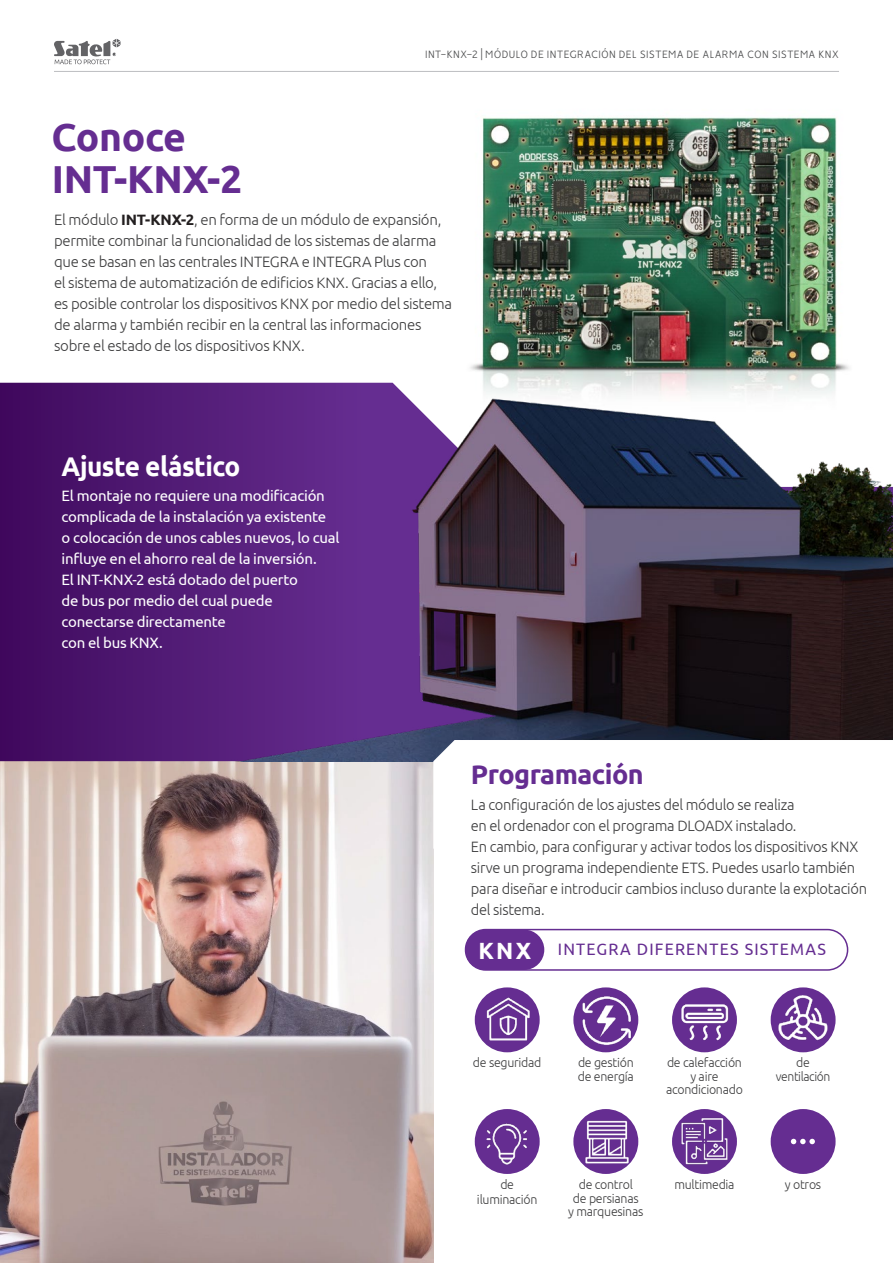
<style>
.page{position:relative;width:893px;height:1263px;background:#fff}
.page>*{position:absolute;margin:0;border:0;box-sizing:border-box;transform-origin:0 0}
.t1{font:700 39px/42px "Ubuntu";letter-spacing:-.01em;color:#652d91}
.t2{font:700 27px "Ubuntu";letter-spacing:-.02em;color:#fff}
.t3{font:700 27px "Ubuntu";letter-spacing:-.02em;color:#652d91}
.t4{font:16.5px "Ubuntu";letter-spacing:.075em;color:#652d91}
.t5{font:300 15px/21px "Ubuntu";letter-spacing:-.02em;color:#3e3e3f}
.t6{font:15px/21px "Ubuntu";letter-spacing:-.015em;color:#fff}
.t7{font:300 12.75px/13.5px "Ubuntu";letter-spacing:-.02em;color:#3e3e3f;text-align:center}
.t8{font:300 12px "Vision";letter-spacing:.015em;color:#4b4c4d}
.s1{font-weight:700;color:#231f20}
.s2{font-weight:700;font-size:23.4px;color:#fff}
</style>
<div class="page">
<img style="left:470px;top:117px;width:379px;height:265px">
<img style="left:0;top:761px;width:434px;height:502px">
<svg style="left:0;top:383px;width:224px;height:378px;background:#4a146c"></svg>
<img style="left:224px;top:382px;width:669px;height:379px">
<svg style="left:433px;top:740px;width:460px;height:109px"></svg>
<svg style="left:54px;top:39px;width:67px;height:25px"></svg>
<hr style="left:54px;top:71px;width:785px;height:1px;background:#bcbdc0">
<img style="left:476px;top:1110px;width:64px;height:64px">
<img style="left:574px;top:1109px;width:64px;height:65px">
<div style="left:672px;top:1109px;width:65px;height:65px;background:#652d91;border-radius:50%"></div>
<img style="left:675px;top:1111px;width:58px;height:58px">
<img style="left:476px;top:987px;width:64px;height:64px">
<img style="left:574px;top:987px;width:64px;height:65px">
<img style="left:673px;top:987px;width:64px;height:65px">
<div style="left:771px;top:987px;width:65px;height:65px;background:#652d91;border-radius:50%"></div>
<img style="left:775px;top:990px;width:57px;height:57px">
<div style="left:465px;top:929px;width:79px;height:41px;background:#652d91;border-radius:20px"></div>
<div style="left:465px;top:929px;width:383px;height:42px;border:2px solid #652d91;border-radius:20px"></div>
<div style="left:771px;top:1109px;width:65px;height:65px;background:#652d91;border-radius:50%"></div>
<svg style="left:791px;top:1139px;width:24px;height:5px"></svg>
<p class="t8" style="left:425px;top:48px;width:415px">INT-KNX-2 | MÓDULO DE INTEGRACIÓN DEL SISTEMA DE ALARMA CON SISTEMA KNX</p>
<h1 class="t1" style="left:52px;top:115px;width:192px">Conoce<br>INT-KNX-2</h1>
<p class="t5" style="left:54px;top:209px;width:400px">El módulo <span class="s1">INT-KNX-2</span>, en forma de un módulo de expansión, permite combinar la funcionalidad de los sistemas de alarma que se basan en las centrales INTEGRA e INTEGRA Plus con<br>el sistema de automatización de edificios KNX. Gracias a ello, es posible controlar los dispositivos KNX por medio del sistema de alarma y también recibir en la central las informaciones sobre el estado de los dispositivos KNX.</p>
<h2 class="t2" style="left:62px;top:450px;width:180px">Ajuste elástico</h2>
<p class="t6" style="left:62px;top:484px;width:279px">El montaje no requiere una modificación complicada de la instalación ya existente<br>o colocación de unos cables nuevos, lo cual influye en el ahorro real de la inversión.<br>El INT-KNX-2 está dotado del puerto<br>de bus por medio del cual puede conectarse directamente<br>con el bus KNX.</p>
<h2 class="t3" style="left:471px;top:758px;width:174px">Programación</h2>
<p class="t5" style="left:471px;top:793px;width:398px">La configuración de los ajustes del módulo se realiza<br>en el ordenador con el programa DLOADX instalado.<br>En cambio, para configurar y activar todos los dispositivos KNX sirve un programa independiente ETS. Puedes usarlo también para diseñar e introducir cambios incluso durante la explotación del sistema.</p>
<p class="t4" style="left:478px;top:939px;width:349px"><span class="s2">KNX</span> INTEGRA DIFERENTES SISTEMAS</p>
<p class="t7" style="left:473px;top:1056px;width:70px">de seguridad</p>
<p class="t7" style="left:578px;top:1056px;width:58px;text-align:left">de gestión de energía</p>
<p class="t7" style="left:666px;top:1056px;width:78px">de calefacción y aire acondicionado</p>
<p class="t7" style="left:776px;top:1056px;width:56px">de ventilación</p>
<p class="t7" style="left:477px;top:1177px;width:62px;line-height:15px">de iluminación</p>
<p class="t7" style="left:579px;top:1177px;width:56px">de control</p>
<p class="t7" style="left:674px;top:1177px;width:62px">multimedia</p>
<p class="t7" style="left:785px;top:1177px;width:38px">y otros</p>
<p class="t7" style="left:568px;top:1191px;width:77px">de persianas<br>y marquesinas</p>
</div>
